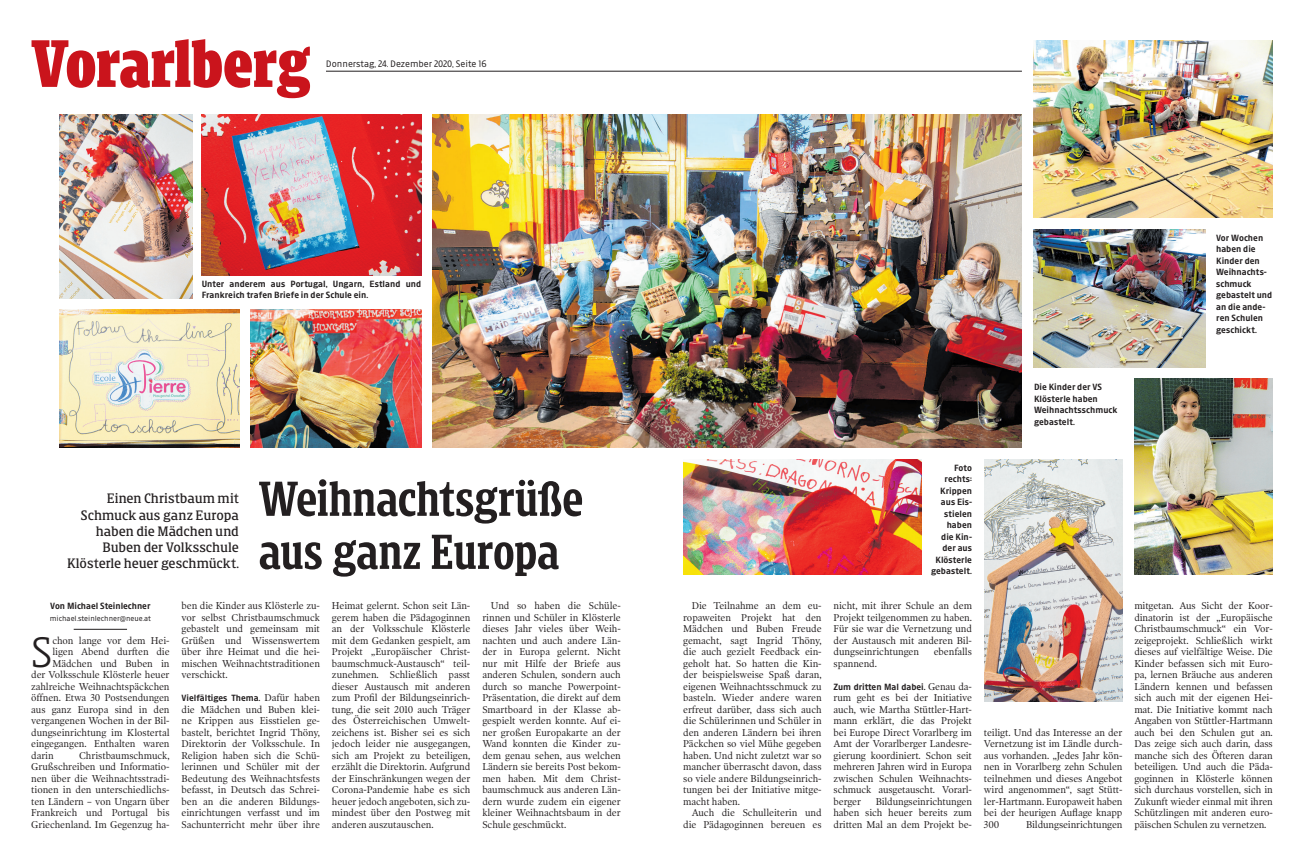
<style>
.page{position:relative;width:1304px;height:857px;background:#fff}
.page>*{position:absolute;margin:0;border:0;box-sizing:border-box;transform-origin:0 0}
.Seitenkopf_rot{font:900 71px "Kleine Titel Condensed";color:#ca141c}
.Titel_52_-_Medium{font:500 52px/53px "Kleine Titel Condensed";letter-spacing:-.01em;color:#231f20}
.Text_1_mit_Ini{font:300 45.1px "Kleine Titel";color:#231f20}
.Vorspann_gross{font:14.5px/16.2px "Kleine Titel";letter-spacing:-.005em;color:#231f20;text-align:right}
.Text_1__Absatz{font:10px/11.5px "Poynter OS Text One L";letter-spacing:-.01em;color:#231f20;text-align:justify;scale:.95 1}
.Text{font:10px/11.5px "Poynter OS Text One L";letter-spacing:-.005em;color:#231f20;text-align:justify;scale:.95 1}
.Text_1_mit_Ini-2{font:10px/11.5px "Poynter OS Text One L";letter-spacing:-.005em;color:#231f20;text-align:justify;scale:.95 1}
.Datum{font:10px "Kleine Sans";color:#231f20}
.BU{font:500 9.5px/11.5px "Kleine Sans";letter-spacing:.005em;color:#231f20}
.Text_1__Absatz-2{font:500 9.5px "Kleine Sans";color:#231f20}
.Autor_mit_E-Mail_obe{font:500 9.5px "Kleine Sans";color:#231f20}
.E-Mail_mit_Linie{font:8px "Kleine Sans";color:#231f20}
.s1{font-family:"Poynter OS Text One L";font-weight:400;font-size:10px}
</style>
<div class="page">
<hr style="left:326px;top:71px;width:696px;height:1px;background:#231f20">
<hr style="left:74px;top:628px;width:53px;height:1px;background:#231f20">
<img style="left:432px;top:114px;width:590px;height:333px">
<img style="left:1033px;top:229px;width:173px;height:138px">
<img style="left:1033px;top:40px;width:239px;height:177px">
<img style="left:60px;top:309px;width:179px;height:138px">
<img style="left:202px;top:114px;width:219px;height:161px">
<img style="left:985px;top:459px;width:137px;height:241px">
<img style="left:60px;top:114px;width:133px;height:184px">
<img style="left:683px;top:459px;width:238px;height:115px">
<img style="left:251px;top:309px;width:170px;height:138px">
<img style="left:1135px;top:378px;width:137px;height:196px">
<p class="Seitenkopf_rot" style="left:31px;top:17px;width:280px">Vorarlberg</p>
<p class="Datum" style="left:326px;top:58px;width:162px">Donnerstag, 24. Dezember 2020, Seite 16</p>
<p class="BU" style="left:202px;top:277px;width:221px">Unter anderem aus Portugal, Ungarn, Estland und<br>Frankreich trafen Briefe in der Schule ein.</p>
<p class="Vorspann_gross" style="left:67px;top:489px;width:173px">Einen Christbaum mit<br>Schmuck aus ganz Europa haben die Mädchen und<br>Buben der Volksschule<br>Klösterle heuer geschmückt.</p>
<p class="Titel_52_-_Medium" style="left:259px;top:468px;width:327px">Weihnachtsgrüße aus ganz Europa</p>
<p class="Autor_mit_E-Mail_obe" style="left:50px;top:599px;width:102px">Von Michael Steinlechner</p>
<p class="E-Mail_mit_Linie" style="left:50px;top:612px;width:103px">michael.steinlechner@neue.at</p>
<p class="Text_1_mit_Ini" style="left:31px;top:623px;width:23px">S</p>
<p class="Text_1_mit_Ini-2" style="left:52px;top:633px;width:125px">chon lange vor dem Hei-</p>
<p class="Text_1_mit_Ini-2" style="left:52px;top:645px;width:125px">ligen Abend durften die</p>
<p class="Text_1_mit_Ini-2" style="left:52px;top:656px;width:125px">Mädchen und Buben in</p>
<p class="Text_1_mit_Ini-2" style="left:31px;top:668px;width:147px">der Volksschule Klösterle heuer</p>
<p class="Text_1_mit_Ini-2" style="left:31px;top:679px;width:147px">zahlreiche Weihnachtspäckchen</p>
<p class="Text_1_mit_Ini-2" style="left:31px;top:691px;width:147px">öffnen. Etwa 30 Postsendungen</p>
<p class="Text_1_mit_Ini-2" style="left:31px;top:702px;width:147px">aus ganz Europa sind in den</p>
<p class="Text_1_mit_Ini-2" style="left:31px;top:714px;width:147px">vergangenen Wochen in der Bil-</p>
<p class="Text_1_mit_Ini-2" style="left:31px;top:725px;width:147px">dungseinrichtung im Klostertal</p>
<p class="Text_1_mit_Ini-2" style="left:31px;top:737px;width:147px">eingegangen. Enthalten waren</p>
<p class="Text_1_mit_Ini-2" style="left:31px;top:748px;width:25px">darin</p>
<p class="Text_1_mit_Ini-2" style="left:31px;top:748px;width:147px;text-indent:48px">Christbaumschmuck, Grußschreiben und Informatio&shy;nen über die Weihnachtsstradi&shy;tionen in den unterschiedlichs&shy;ten Ländern – von Ungarn über Frankreich und Portugal bis Griechenland. Im Gegenzug ha-</p>
<p class="Text_1_mit_Ini-2" style="left:182px;top:599px;width:147px">ben die Kinder aus Klösterle zu&shy;vor selbst Christbaumschmuck gebastelt und gemeinsam mit Grüßen und Wissenswertem über ihre Heimat und die hei&shy;mischen Weihnachtstraditionen verschickt.</p>
<p class="Text_1__Absatz-2" style="left:182px;top:691px;width:140px">Vielfältiges Thema. <span class="s1">Dafür haben</span></p>
<p class="Text_1__Absatz" style="left:182px;top:702px;width:147px">die Mädchen und Buben klei&shy;ne Krippen aus Eisstielen ge&shy;bastelt, berichtet Ingrid Thöny, Direktorin der Volksschule. In Religion haben sich die Schü&shy;lerinnen und Schüler mit der Bedeutung des Weihnachtsfests befasst, in Deutsch das Schrei&shy;ben an die anderen Bildungs&shy;einrichtungen verfasst und im Sachunterricht mehr über ihre</p>
<p class="Text_1__Absatz" style="left:332px;top:599px;width:147px">Heimat gelernt. Schon seit Län&shy;gerem haben die Pädagoginnen an der Volksschule Klösterle mit dem Gedanken gespielt, am Projekt „Europäischer Christ&shy;baumschmuck-Austausch“ teil&shy;zunehmen. Schließlich passt dieser Austausch mit anderen zum Profil der Bildungseinrich&shy;tung, die seit 2010 auch Träger des Österreichischen Umwelt&shy;zeichens ist. Bisher sei es sich jedoch leider nie ausgegangen, sich am Projekt zu beteiligen, erzählt die Direktorin. Aufgrund der Einschränkungen wegen der Corona-Pandemie habe es sich heuer jedoch angeboten, sich zu&shy;mindest über den Postweg mit anderen auszutauschen.</p>
<p class="Text" style="left:482px;top:599px;width:147px;text-indent:9px">Und so haben die Schüle&shy;rinnen und Schüler in Klösterle dieses Jahr vieles über Weih&shy;nachten und auch andere Län&shy;der in Europa gelernt. Nicht nur mit Hilfe der Briefe aus anderen Schulen, sondern auch durch so manche Powerpoint-Präsentation, die direkt auf dem Smartboard in der Klasse ab&shy;gespielt werden konnte. Auf ei&shy;ner großen Europakarte an der Wand konnten die Kinder zu&shy;dem genau sehen, aus welchen Ländern sie bereits Post bekom&shy;men haben. Mit dem Christ&shy;baumschmuck aus anderen Län&shy;dern wurde zudem ein eigener kleiner Weihnachtsbaum in der Schule geschmückt.</p>
<p class="BU" style="left:1216px;top:231px;width:58px">Vor Wochen haben die<br>Kinder den<br>Weihnachts&shy;schmuck gebastelt und an die ande&shy;ren Schulen geschickt.</p>
<p class="BU" style="left:1034px;top:380px;width:85px">Die Kinder der VS<br>Klösterle haben<br>Weihnachtsschmuck gebastelt.</p>
<p class="Text" style="left:683px;top:599px;width:147px;text-indent:9px">Die Teilnahme an dem eu&shy;ropaweiten Projekt hat den Mädchen und Buben Freude gemacht, sagt Ingrid Thöny, die auch gezielt Feedback ein&shy;geholt hat. So hatten die Kin&shy;der beispielsweise Spaß daran, eigenen Weihnachtsschmuck zu basteln. Wieder andere waren erfreut darüber, dass sich auch die Schülerinnen und Schüler in den anderen Ländern bei ihren Päckchen so viel Mühe gegeben haben. Und nicht zuletzt war so mancher überrascht davon, dass so viele andere Bildungseinrich&shy;tungen bei der Initiative mitge&shy;macht haben.</p>
<p class="Text" style="left:683px;top:806px;width:147px;text-align:right">Auch die Schulleiterin und die Pädagoginnen bereuen es</p>
<p class="BU" style="left:931px;top:461px;width:43px;text-align:right">Foto rechts:<br>Krippen aus Eis&shy;stielen haben<br>die Kin&shy;der aus<br>Klösterle gebastelt.</p>
<p class="Text" style="left:834px;top:599px;width:147px">nicht, mit ihrer Schule an dem Projekt teilgenommen zu haben.<br>Für sie war die Vernetzung und der Austausch mit anderen Bil&shy;dungseinrichtungen</p>
<p class="Text" style="left:934px;top:645px;width:42px">ebenfalls</p>
<p class="Text" style="left:834px;top:656px;width:47px">spannend.</p>
<p class="Text_1__Absatz-2" style="left:834px;top:680px;width:140px">Zum dritten Mal dabei. <span class="s1">Genau da-</span></p>
<p class="Text_1__Absatz" style="left:834px;top:691px;width:147px">rum geht es bei der Initiative auch, wie Martha Stüttler-Hart&shy;mann erklärt, die das Projekt bei Europe Direct Vorarlberg im Amt der Vorarlberger Landesre&shy;gierung koordiniert. Schon seit mehreren Jahren wird in Europa zwischen Schulen Weihnachts&shy;schmuck ausgetauscht. Vorarl&shy;berger</p>
<p class="Text_1__Absatz" style="left:834px;top:794px;width:147px;text-indent:42px">Bildungseinrichtungen haben sich heuer bereits zum dritten Mal an dem Projekt be-</p>
<p class="Text_1__Absatz" style="left:984px;top:725px;width:147px">teiligt. Und das Interesse an der Vernetzung ist im Ländle durch&shy;aus vorhanden. „Jedes Jahr kön&shy;nen in Vorarlberg zehn Schulen teilnehmen und dieses Angebot wird angenommen“, sagt Stütt&shy;ler-Hartmann. Europaweit haben bei der heurigen Auflage knapp 300</p>
<p class="Text_1__Absatz" style="left:1026px;top:817px;width:103px">Bildungseinrichtungen</p>
<p class="Text_1__Absatz" style="left:1134px;top:599px;width:147px">mitgetan. Aus Sicht der Koor&shy;dinatorin ist der „Europäische Christbaumschmuck“ ein Vor&shy;zeigeprojekt. Schließlich wirkt dieses auf vielfältige Weise. Die Kinder befassen sich mit Euro&shy;pa, lernen Bräuche aus anderen Ländern kennen und befassen sich auch mit der eigenen Hei&shy;mat. Die Initiative kommt nach Angaben von Stüttler-Hartmann auch bei den Schulen gut an.<br>Das zeige sich auch darin, dass manche sich des Öfteren daran beteiligen. Und auch die Päda&shy;goginnen in Klösterle können sich durchaus vorstellen, sich in Zukunft wieder einmal mit ihren Schützlingen mit anderen euro&shy;päischen Schulen zu vernetzen.</p>
</div>
